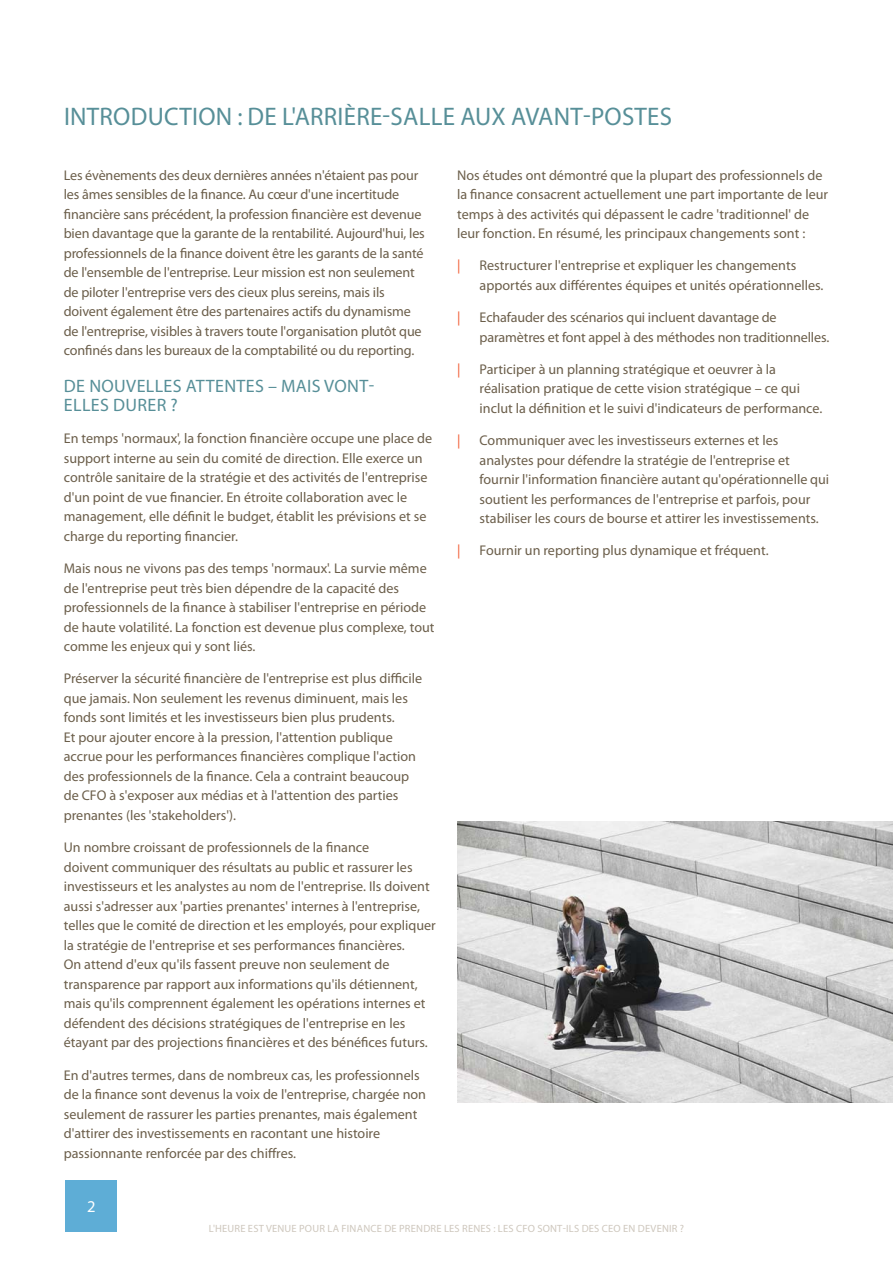
<style>
.page{position:relative;width:893px;height:1263px;background:#fff}
.page>*{position:absolute;margin:0;border:0;box-sizing:border-box;transform-origin:0 0}
.t1{font:25.5px "Myriad Pro";letter-spacing:.01em;color:#578f98}
.t2{font:18px/19.5px "Myriad Pro";letter-spacing:.02em;color:#578f98}
.t3{font:16.5px "Myriad Pro";color:#fff}
.t4{font:14.1px/19.5px "Myriad Pro";color:#6b5e4a}
.t5{font:14.1px "Myriad Pro";color:#f15a30}
.t6{font:10.5px "Myriad Pro";letter-spacing:.02em;color:#cec7bd}
</style>
<div class="page">
<img style="left:457px;top:821px;width:436px;height:281px">
<div style="left:66px;top:1181px;width:51px;height:51px;background:#5eadd6"></div>
<p class="t1" style="left:64px;top:107px;width:610px">INTRODUCTION : DE L'ARRIÈRE-SALLE AUX AVANT-POSTES</p>
<p class="t4" style="left:64px;top:167px;width:363px">Les évènements des deux dernières années n'étaient pas pour les âmes sensibles de la finance. Au cœur d'une incertitude financière sans précédent, la profession financière est devenue bien davantage que la garante de la rentabilité. Aujourd'hui, les professionnels de la finance doivent être les garants de la santé de l'ensemble de l'entreprise. Leur mission est non seulement de piloter l'entreprise vers des cieux plus sereins, mais ils doivent également être des partenaires actifs du dynamisme de l'entreprise, visibles à travers toute l'organisation plutôt que confinés dans les bureaux de la comptabilité ou du reporting.</p>
<p class="t2" style="left:64px;top:378px;width:312px">DE NOUVELLES ATTENTES – MAIS VONT-<br>ELLES DURER ?</p>
<p class="t4" style="left:64px;top:430px;width:370px">En temps 'normaux', la fonction financière occupe une place de support interne au sein du comité de direction. Elle exerce un contrôle sanitaire de la stratégie et des activités de l'entreprise d'un point de vue financier. En étroite collaboration avec le management, elle définit le budget, établit les prévisions et se charge du reporting financier.</p>
<p class="t4" style="left:64px;top:560px;width:372px">Mais nous ne vivons pas des temps 'normaux'. La survie même de l'entreprise peut très bien dépendre de la capacité des professionnels de la finance à stabiliser l'entreprise en période de haute volatilité. La fonction est devenue plus complexe, tout comme les enjeux qui y sont liés.</p>
<p class="t4" style="left:64px;top:670px;width:360px">Préserver la sécurité financière de l'entreprise est plus difficile que jamais. Non seulement les revenus diminuent, mais les fonds sont limités et les investisseurs bien plus prudents.<br>Et pour ajouter encore à la pression, l'attention publique accrue pour les performances financières complique l'action des professionnels de la finance. Cela a contraint beaucoup de CFO à s'exposer aux médias et à l'attention des parties prenantes (les 'stakeholders').</p>
<p class="t4" style="left:64px;top:839px;width:374px">Un nombre croissant de professionnels de la finance<br>doivent communiquer des résultats au public et rassurer les investisseurs et les analystes au nom de l'entreprise. Ils doivent aussi s'adresser aux 'parties prenantes' internes à l'entreprise, telles que le comité de direction et les employés, pour expliquer la stratégie de l'entreprise et ses performances financières.<br>On attend d'eux qu'ils fassent preuve non seulement de transparence par rapport aux informations qu'ils détiennent, mais qu'ils comprennent également les opérations internes et défendent des décisions stratégiques de l'entreprise en les étayant par des projections financières et des bénéfices futurs.</p>
<p class="t4" style="left:64px;top:1066px;width:364px">En d'autres termes, dans de nombreux cas, les professionnels de la finance sont devenus la voix de l'entreprise, chargée non seulement de rassurer les parties prenantes, mais également d'attirer des investissements en racontant une histoire passionnante renforcée par des chiffres.</p>
<p class="t3" style="left:87px;top:1201px;width:10px">2</p>
<p class="t4" style="left:457px;top:167px;width:372px">Nos études ont démontré que la plupart des professionnels de la finance consacrent actuellement une part importante de leur temps à des activités qui dépassent le cadre 'traditionnel' de leur fonction. En résumé, les principaux changements sont :</p>
<p class="t5" style="left:457px;top:260px;width:5px">|</p>
<p class="t4" style="left:480px;top:257px;width:345px">Restructurer l'entreprise et expliquer les changements apportés aux différentes équipes et unités opérationnelles.</p>
<p class="t5" style="left:457px;top:312px;width:5px">|</p>
<p class="t4" style="left:480px;top:309px;width:351px">Echafauder des scénarios qui incluent davantage de paramètres et font appel à des méthodes non traditionnelles.</p>
<p class="t5" style="left:457px;top:364px;width:5px">|</p>
<p class="t4" style="left:480px;top:361px;width:344px">Participer à un planning stratégique et oeuvrer à la réalisation pratique de cette vision stratégique – ce qui inclut la définition et le suivi d'indicateurs de performance.</p>
<p class="t5" style="left:457px;top:435px;width:5px">|</p>
<p class="t4" style="left:480px;top:432px;width:351px">Communiquer avec les investisseurs externes et les analystes pour défendre la stratégie de l'entreprise et fournir l'information financière autant qu'opérationnelle qui soutient les performances de l'entreprise et parfois, pour stabiliser les cours de bourse et attirer les investissements.</p>
<p class="t5" style="left:457px;top:545px;width:5px">|</p>
<p class="t4" style="left:480px;top:542px;width:290px">Fournir un reporting plus dynamique et fréquent.</p>
<p class="t6" style="left:209px;top:1224px;width:477px">L'HEURE EST VENUE POUR LA FINANCE DE PRENDRE LES RENES : LES CFO SONT-ILS DES CEO EN DEVENIR ?</p>
</div>
